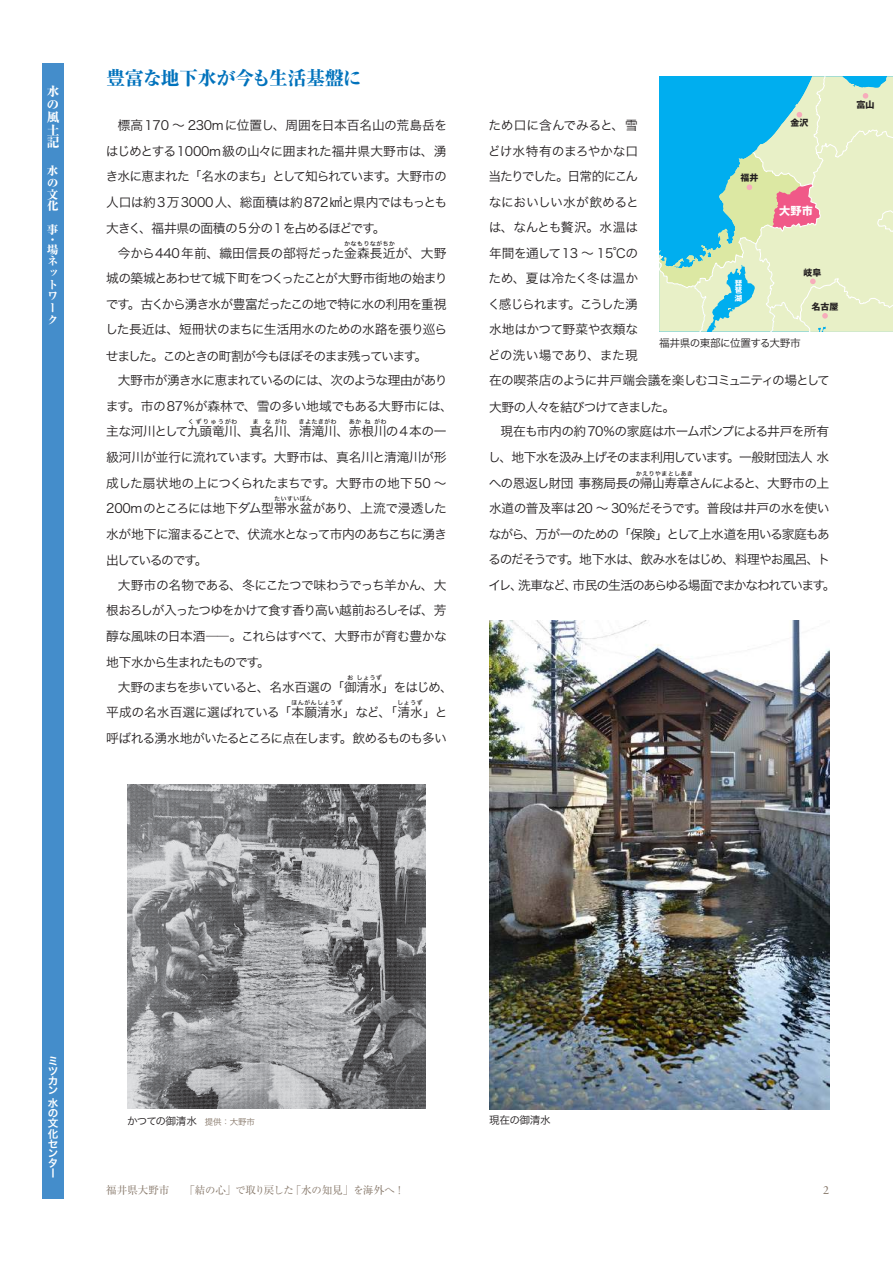
<style>
.page{position:relative;width:893px;height:1263px;background:#fff}
.page>*{position:absolute;margin:0;border:0;box-sizing:border-box;transform-origin:0 0}
.t1{font:800 19.2px "Ryumin Pro";letter-spacing:-.025em;color:#0072bc}
.t2{font:12.75px/25.8px "Hira Kaku Pro W3";letter-spacing:-.055em;color:#231f20;text-align:right}
.t3{font:12.75px/25.5px "Hira Kaku Pro W3";letter-spacing:-.025em;color:#231f20;text-align:right}
.t4{font:12.75px/25.5px "Hira Kaku Pro W3";letter-spacing:-.03em;color:#231f20;text-align:right}
.t5{font:12.75px/25.5px "Hira Kaku Pro W3";letter-spacing:-.075em;color:#231f20}
.t6{font:12.75px/25.5px "Hira Kaku Pro W3";letter-spacing:-.035em;color:#231f20}
.t7{font:12.75px/24.6px "Hira Kaku Pro W3";letter-spacing:-.015em;color:#231f20}
.t8{font:12.75px "Hira Kaku Pro W3";letter-spacing:-.08em;color:#231f20}
.t9{font:12.75px/24.6px "Hira Kaku Pro W3";letter-spacing:-.095em;color:#231f20}
.t10{font:12.75px "Hira Kaku Pro W3";letter-spacing:-.09em;color:#231f20}
.t11{font:12.75px "Hira Kaku Pro W3";letter-spacing:-.1em;color:#231f20}
.t12{font:12.75px "Hira Kaku Pro W3";letter-spacing:-.105em;color:#231f20}
.t13{font:12.75px "Hira Kaku Pro W3";letter-spacing:-.085em;color:#231f20}
.t14{font:12.75px "Hira Kaku Pro W3";letter-spacing:.025em;color:#231f20}
.t15{font:12.75px "Hira Kaku Pro W3";letter-spacing:-.115em;color:#231f20}
.t16{font:800 12.75px/12.8px "Ryumin Pro";color:#fff;text-align:justify}
.t17{font:800 12.3px "Ryumin Pro";color:#fff}
.t18{font:800 11.7px/11.7px "Ryumin Pro";color:#fff}
.t19{font:800 11.4px/11.7px "Ryumin Pro";color:#fff}
.t20{font:700 11.1px "Gothic MB101 Pro";color:#fff}
.t21{font:11.1px "Sabon LT Std";color:#867769}
.t22{font:10.65px "Ryumin Pro";letter-spacing:-.015em;color:#867769}
.t23{font:10.65px "Hira Kaku Pro W3";letter-spacing:-.055em;color:#231f20}
.t24{font:10.65px/9.9px "Hira Kaku Pro W6";color:#fff;text-align:justify}
.t25{font:700 9px "Gothic MB101 Pro";color:#231f20}
.t26{font:8.55px "Hira Kaku Pro W3";color:#867769}
.t27{font:700 7.5px/7.5px "Gothic MB101 Pro";color:#fff;text-align:justify}
.t28{font:6.45px "Hira Kaku Pro W3";color:#231f20}
.t29{font:6.45px "Hira Kaku Pro W3";letter-spacing:.175em;color:#231f20}
.s1{font-size:18.6px}
.s2{font-size:10.35px}
</style>
<div class="page">
<img style="left:128px;top:785px;width:297px;height:323px">
<img style="left:489px;top:621px;width:340px;height:489px">
<svg style="left:659px;top:77px;width:234px;height:255px;background:#9fd7cf"></svg>
<div style="left:43px;top:64px;width:21px;height:1135px;background:#448dcb"></div>
<p class="t16" style="left:47px;top:84px;width:14px">水</p>
<p class="t17" style="left:47px;top:95px;width:13px">の</p>
<p class="t16" style="left:47px;top:110px;width:14px">風土記</p>
<p class="t18" style="left:47px;top:164px;width:13px">水</p>
<p class="t19" style="left:47px;top:176px;width:12px">の</p>
<p class="t18" style="left:47px;top:188px;width:13px">文化</p>
<p class="t18" style="left:47px;top:223px;width:13px">事</p>
<p class="t18" style="left:47px;top:233px;width:9px">・</p>
<p class="t18" style="left:47px;top:243px;width:13px">場</p>
<p class="t19" style="left:47px;top:254px;width:12px">ネットワーク</p>
<h1 class="t1" style="left:106px;top:63px;width:257px">豊富<span class="s1">な</span>地下水<span class="s1">が</span>今<span class="s1">も</span>生活基盤<span class="s1">に</span></h1>
<p class="t3" style="left:106px;top:112px;width:343px">標高170 ～ 230mに位置し、周囲を日本百名山の荒島岳をはじめとする1000m級の山々に囲まれた福井県大野市は、湧。大野市の</p>
<p class="t13" style="left:106px;top:165px;width:282px">き水に恵まれた「名水のまち」として知られています</p>
<p class="t3" style="left:106px;top:188px;width:343px">人口は約3万3000人、総面積は約872 ㎢と県内ではもっとも</p>
<p class="t2" style="left:373px;top:215px;width:14px">。</p>
<p class="t2" style="left:139px;top:215px;width:237px">、福井県の面積の5 分の 1 を占めるほどです</p>
<p class="t7" style="left:118px;top:215px;width:330px;text-indent:-11px">大きく<br>今から440年前、織田信長の部将だった金森長近が、大野</p>
<p class="t28" style="left:344px;top:238px;width:53px">かなもりながちか</p>
<p class="t2" style="left:106px;top:265px;width:343px">城の築城とあわせて城下町をつくったことが大野市街地の始まり。古くから湧き水が豊富だったこの地で特に水の利用を重視</p>
<p class="t2" style="left:106px;top:290px;width:26px">です</p>
<p class="t2" style="left:105px;top:316px;width:344px">した長近は、短冊状のまちに生活用水のための水路を張り巡ら</p>
<p class="t2" style="left:415px;top:342px;width:14px">。</p>
<p class="t12" style="left:106px;top:345px;width:312px">せました。このときの町割が今もほぼそのまま残っています</p>
<p class="t5" style="left:118px;top:367px;width:331px">大野市が湧き水に恵まれているのには、次のような理由があり</p>
<p class="t4" style="left:128px;top:392px;width:326px">。市の87％が森林で、雪の多い地域でもある大野市には、</p>
<p class="t3" style="left:106px;top:392px;width:342px;text-align:left">ます<br>主な河川として九頭竜川、真名川、清滝川、赤根川の4本の一</p>
<p class="t29" style="left:188px;top:416px;width:51px">くずりゅうがわ</p>
<p class="t28" style="left:252px;top:416px;width:20px">ま な</p>
<p class="t28" style="left:275px;top:416px;width:14px">がわ</p>
<p class="t28" style="left:299px;top:416px;width:40px">きよたきがわ</p>
<p class="t28" style="left:349px;top:416px;width:14px">あか</p>
<p class="t28" style="left:365px;top:416px;width:8px">ね</p>
<p class="t28" style="left:374px;top:416px;width:14px">がわ</p>
<p class="t3" style="left:261px;top:443px;width:187px">。大野市は、真名川と清滝川が形</p>
<p class="t2" style="left:106px;top:443px;width:159px">級河川が並行に流れています</p>
<p class="t6" style="left:106px;top:469px;width:342px">成した扇状地の上につくられたまちです<br>200mのところには地下ダム型帯水盆があり、上流で浸透した</p>
<p class="t14" style="left:323px;top:471px;width:125px">。大野市の地下50 ~</p>
<p class="t28" style="left:274px;top:493px;width:40px">たいすいぼん</p>
<p class="t5" style="left:195px;top:520px;width:254px;line-height:26.4px;text-indent:-89px">水が地下に溜まることで、伏流水となって市内のあちこちに湧き。</p>
<p class="t15" style="left:106px;top:549px;width:93px">出しているのです</p>
<p class="t2" style="left:118px;top:571px;width:330px">大野市の名物である、冬にこたつで味わうでっち羊かん、大</p>
<p class="t10" style="left:106px;top:599px;width:342px">根おろしが入ったつゆをかけて食す香り高い越前おろしそば、芳</p>
<p class="t6" style="left:106px;top:622px;width:342px">醇な風味の日本酒――。これらはすべて、大野市が育む豊かな</p>
<p class="t2" style="left:257px;top:648px;width:14px">。</p>
<p class="t9" style="left:118px;top:649px;width:337px;text-indent:-11px">地下水から生まれたものです<br>大野のまちを歩いていると、名水百選の「御清水」をはじめ、</p>
<p class="t28" style="left:347px;top:671px;width:8px">お</p>
<p class="t28" style="left:357px;top:671px;width:27px">しょうず</p>
<p class="t7" style="left:106px;top:699px;width:343px">平成の名水百選に選ばれている「本願清水」など、「清水」と</p>
<p class="t28" style="left:291px;top:697px;width:53px">ほんがんしょうず</p>
<p class="t28" style="left:397px;top:697px;width:27px">しょうず</p>
<p class="t10" style="left:340px;top:726px;width:109px">。飲めるものも多い</p>
<p class="t8" style="left:106px;top:726px;width:237px">呼ばれる湧水地がいたるところに点在します</p>
<p class="t25" style="left:790px;top:116px;width:20px">金沢</p>
<p class="t4" style="left:488px;top:112px;width:152px">ため口に含んでみると、雪どけ水特有のまろやかな口当たりでした。日常的にこんなにおいしい水が飲めるとは、なんとも贅沢。水温は年間を通して13 ～ 15℃のため、夏は冷たく冬は温か。こうした湧</p>
<p class="t25" style="left:741px;top:170px;width:20px">福井</p>
<p class="t20" style="left:779px;top:202px;width:35px">大野市</p>
<p class="t25" style="left:804px;top:265px;width:20px">岐阜</p>
<p class="t27" style="left:735px;top:278px;width:9px">琵琶湖</p>
<p class="t2" style="left:488px;top:290px;width:344px;text-align:left">く感じられます<br>水地はかつて野菜や衣類な<br>どの洗い場であり、また現<br>在の喫茶店のように井戸端会議を楽しむコミュニティの場として大野の人々を結びつけてきました。</p>
<p class="t2" style="left:500px;top:418px;width:330px">現在も市内の約70％の家庭はホームポンプによる井戸を所有。一般財団法人水</p>
<p class="t25" style="left:811px;top:299px;width:29px">名古屋</p>
<p class="t25" style="left:710px;top:329px;width:20px">大津</p>
<p class="t25" style="left:670px;top:332px;width:20px">京都</p>
<p class="t23" style="left:659px;top:334px;width:143px">福井県の東部に位置する大野市</p>
<p class="t5" style="left:488px;top:443px;width:343px">し、地下水を汲み上げそのまま利用しています<br>への恩返し財団事務局長の帰山寿章さんによると、大野市の上</p>
<p class="t28" style="left:636px;top:467px;width:59px">かえりやまとしあき</p>
<p class="t2" style="left:489px;top:494px;width:209px">水道の普及率は20 ～ 30％だそうです</p>
<p class="t8" style="left:489px;top:522px;width:343px">ながら、万が一のための「保険」として上水道を用いる家庭もあ</p>
<p class="t2" style="left:567px;top:545px;width:265px">。地下水は、飲み水をはじめ、料理やお風呂、ト</p>
<p class="t2" style="left:694px;top:494px;width:137px">。普段は井戸の水を使い</p>
<p class="t11" style="left:488px;top:548px;width:82px">るのだそうです</p>
<p class="t2" style="left:518px;top:571px;width:60px">洗車など、</p>
<p class="t11" style="left:573px;top:573px;width:254px">市民の生活のあらゆる場面でまかなわれています</p>
<p class="t2" style="left:489px;top:571px;width:36px">イレ、</p>
<p class="t2" style="left:823px;top:571px;width:14px">。</p>
<p class="t25" style="left:856px;top:97px;width:20px">富山</p>
<p class="t24" style="left:48px;top:1056px;width:11px">ミツカン</p>
<p class="t24" style="left:48px;top:1098px;width:12px">水の文化センター</p>
<p class="t23" style="left:127px;top:1111px;width:71px">かつての御清水</p>
<p class="t26" style="left:197px;top:1114px;width:60px">　提供：大野市</p>
<p class="t22" style="left:291px;top:1181px;width:116px">「水<span class="s2">の</span>知見」<span class="s2">を</span>海外<span class="s2">へ</span>!</p>
<p class="t22" style="left:106px;top:1181px;width:189px">福井県大野市　　「結<span class="s2">の</span>心」<span class="s2">で</span>取<span class="s2">り</span>戻<span class="s2">した</span></p>
<p class="t23" style="left:489px;top:1110px;width:63px">現在の御清水</p>
<p class="t21" style="left:823px;top:1183px;width:8px">2</p>
</div>
